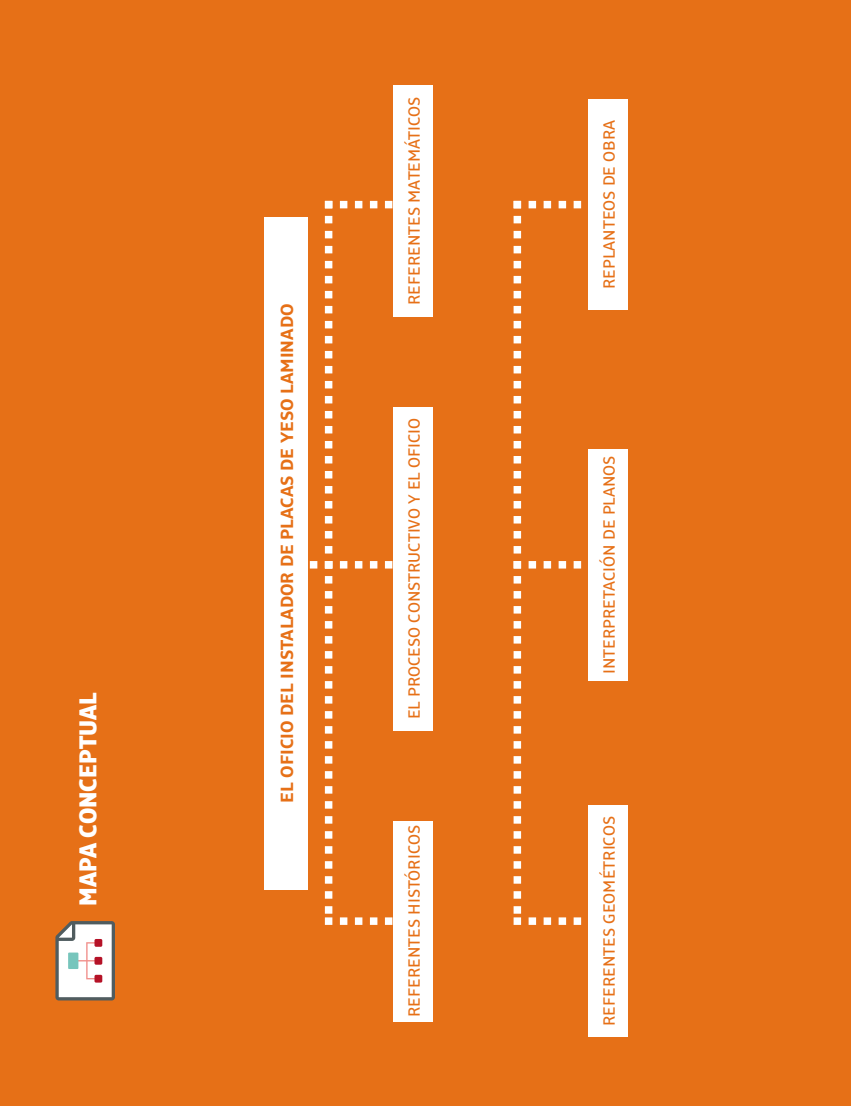
<style>
.page{position:relative;width:851px;height:1106px;background:#fff}
.page>*{position:absolute;margin:0;border:0;box-sizing:border-box;transform-origin:0 0}
.t1{font:800 27px "Alto Pro Con";color:#fff}
.t2{font:700 19.5px "Alto Pro";color:#e67017}
.t3{font:500 18px "Alto Pro";color:#e67017}
</style>
<div class="page">
<div style="left:0;top:0;width:850px;height:1105px;background:#e67017"></div>
<svg style="left:55px;top:921px;width:60px;height:79px"></svg>
<div style="left:94px;top:974px;width:8px;height:8px;background:#b51227;border-radius:2px"></div>
<div style="left:94px;top:956px;width:8px;height:8px;background:#b51227;border-radius:2px"></div>
<div style="left:94px;top:939px;width:8px;height:7px;background:#b51227;border-radius:2px"></div>
<div style="left:68px;top:952px;width:10px;height:17px;background:#77c5bc"></div>
<div style="left:264px;top:217px;width:43px;height:672px;background:#fff"></div>
<svg style="left:295px;top:201px;width:132px;height:723px"></svg>
<svg style="left:513px;top:201px;width:103px;height:723px;background:#e77825"></svg>
<div style="left:392px;top:820px;width:40px;height:201px;background:#fff"></div>
<div style="left:392px;top:406px;width:40px;height:324px;background:#fff"></div>
<div style="left:392px;top:85px;width:40px;height:231px;background:#fff"></div>
<div style="left:587px;top:805px;width:40px;height:231px;background:#fff"></div>
<div style="left:587px;top:449px;width:40px;height:231px;background:#fff"></div>
<div style="left:587px;top:100px;width:40px;height:210px;background:#fff"></div>
<p class="t1" style="left:71px;top:905px;width:215px;rotate:-90deg">MAPA CONCEPTUAL</p>
<p class="t2" style="left:275px;top:803px;width:500px;rotate:-90deg">EL OFICIO DEL INSTALADOR DE PLACAS DE YESO LAMINADO</p>
<p class="t3" style="left:402px;top:305px;width:210px;rotate:-90deg">REFERENTES MATEMÁTICOS</p>
<p class="t3" style="left:402px;top:719px;width:303px;rotate:-90deg">EL PROCESO CONSTRUCTIVO Y EL OFICIO</p>
<p class="t3" style="left:402px;top:1017px;width:194px;rotate:-90deg">REFERENTES HISTÓRICOS</p>
<p class="t3" style="left:597px;top:289px;width:171px;rotate:-90deg">REPLANTEOS DE OBRA</p>
<p class="t3" style="left:597px;top:674px;width:220px;rotate:-90deg">INTERPRETACIÓN DE PLANOS</p>
<p class="t3" style="left:597px;top:1026px;width:211px;rotate:-90deg">REFERENTES GEOMÉTRICOS</p>
</div>
